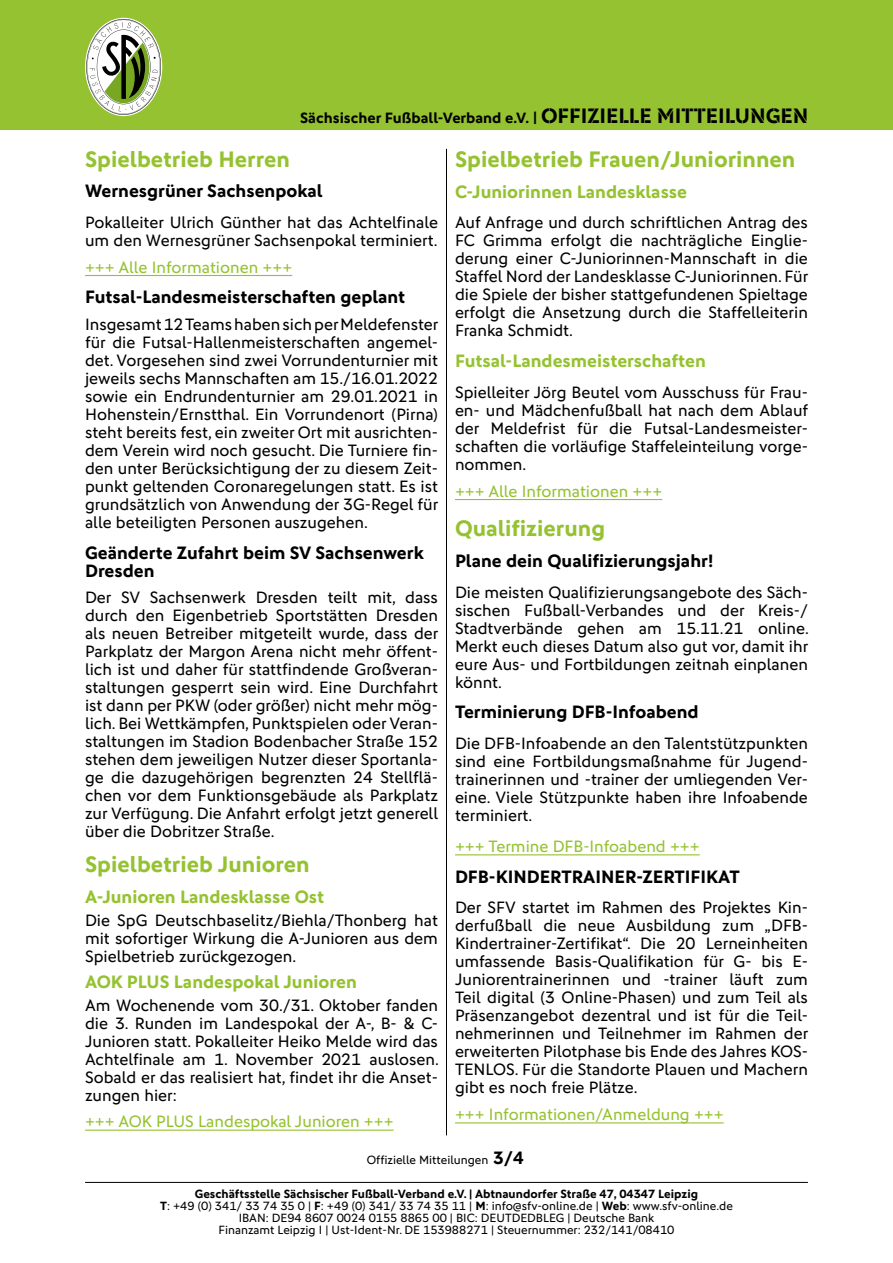
<style>
.page{position:relative;width:893px;height:1263px;background:#fff}
.page>*{position:absolute;margin:0;border:0;box-sizing:border-box;transform-origin:0 0}
.t1{font:700 22.5px "DFB Sans";color:#95c230}
.t2{font:700 18px/18px "DFB Sans";color:#000}
.t3{font:700 18px "DFB Sans";color:#95c230}
.t4{font:16.5px/18px "DFB Sans";color:#000;text-align:justify}
.t5{font:16.5px "DFB Sans";color:#95c230}
.t6{font:700 15px "DFB Sans";color:#000}
.t7{font:12px/12px "DFB Sans";color:#000;text-align:center}
.s1{font-family:"DFB Stencil";font-weight:400}
.s2{font-family:"DFB Stencil";font-weight:400;font-size:21px}
.s3{font-weight:700;font-size:18px}
.s4{font-weight:700}
</style>
<div class="page">
<div style="left:0;top:0;width:893px;height:130px;background:#95c230"></div>
<svg style="left:86px;top:19px;width:75px;height:96px"></svg>
<hr style="left:85px;top:1182px;width:723px;height:1px;background:#000">
<hr style="left:85px;top:275px;width:207px;height:1px;background:#95c230">
<hr style="left:85px;top:1129px;width:309px;height:2px;background:#95c230">
<hr style="left:446px;top:149px;width:1px;height:986px;background:#000">
<hr style="left:455px;top:499px;width:207px;height:1px;background:#95c230">
<hr style="left:455px;top:854px;width:245px;height:1px;background:#95c230">
<hr style="left:455px;top:1122px;width:269px;height:1px;background:#95c230">
<p class="t6" style="left:300px;top:109px;width:510px">Sächsischer Fußball-Verband e.V. <span class="s1">|</span> <span class="s2">OFFIZIELLE MITTEILUNGEN</span></p>
<h1 class="t1" style="left:85px;top:145px;width:206px">Spielbetrieb Herren</h1>
<p class="t2" style="left:85px;top:182px;width:239px">Wernesgrüner Sachsenpokal</p>
<p class="t4" style="left:85px;top:213px;width:354px">Pokalleiter Ulrich Günther hat das Achtelfinale um den Wernesgrüner Sachsenpokal terminiert.</p>
<p class="t5" style="left:85px;top:257px;width:209px">+++ Alle Informationen +++</p>
<p class="t2" style="left:85px;top:288px;width:322px">Futsal-Landesmeisterschaften geplant</p>
<p class="t4" style="left:85px;top:315px;width:355px">Insgesamt 12 Teams haben sich per Meldefenster für die Futsal-Hallenmeisterschaften angemel&shy;det. Vorgesehen sind zwei Vorrundenturnier mit jeweils sechs Mannschaften am 15./16.01.2022 sowie ein Endrundenturnier am 29.01.2021 in Hohenstein/Ernstthal. Ein Vorrundenort (Pirna) steht bereits fest, ein zweiter Ort mit ausrichten&shy;dem Verein wird noch gesucht. Die Turniere fin&shy;den unter Berücksichtigung der zu diesem Zeit&shy;punkt geltenden Coronaregelungen statt. Es ist grundsätzlich von Anwendung der 3G-Regel für alle beteiligten Personen auszugehen.</p>
<p class="t2" style="left:85px;top:543px;width:340px">Geänderte Zufahrt beim SV Sachsenwerk<br>Dresden</p>
<p class="t4" style="left:85px;top:588px;width:355px">Der SV Sachsenwerk Dresden teilt mit, dass durch den Eigenbetrieb Sportstätten Dresden als neuen Betreiber mitgeteilt wurde, dass der Parkplatz der Margon Arena nicht mehr öffent&shy;lich ist und daher für stattfindende Großveran&shy;staltungen gesperrt sein wird. Eine Durchfahrt ist dann per PKW (oder größer) nicht mehr mög&shy;lich. Bei Wettkämpfen, Punktspielen oder Veran&shy;staltungen im Stadion Bodenbacher Straße 152 stehen dem jeweiligen Nutzer dieser Sportanla&shy;ge die dazugehörigen begrenzten 24 Stellflä&shy;chen vor dem Funktionsgebäude als Parkplatz zur Verfügung. Die Anfahrt erfolgt jetzt generell über die Dobritzer Straße.</p>
<h1 class="t1" style="left:85px;top:851px;width:226px">Spielbetrieb Junioren</h1>
<p class="t3" style="left:85px;top:886px;width:241px">A-Junioren Landesklasse Ost</p>
<p class="t4" style="left:85px;top:911px;width:354px">Die SpG Deutschbaselitz/Biehla/Thonberg hat mit sofortiger Wirkung die A-Junioren aus dem Spielbetrieb zurückgezogen.</p>
<p class="t3" style="left:85px;top:971px;width:273px">AOK PLUS Landespokal Junioren</p>
<p class="t4" style="left:85px;top:996px;width:355px">Am Wochenende vom 30./31. Oktober fanden die 3. Runden im Landespokal der A-, B- &amp; C-Junioren statt. Pokalleiter Heiko Melde wird das Achtelfinale am 1. November 2021 auslosen.<br>Sobald er das realisiert hat, findet ihr die Anset&shy;zungen hier:</p>
<p class="t5" style="left:85px;top:1112px;width:310px">+++ AOK PLUS Landespokal Junioren +++</p>
<h1 class="t1" style="left:455px;top:145px;width:342px">Spielbetrieb Frauen/Juniorinnen</h1>
<p class="t3" style="left:455px;top:181px;width:234px">C-Juniorinnen Landesklasse</p>
<p class="t4" style="left:455px;top:213px;width:355px">Auf Anfrage und durch schriftlichen Antrag des FC Grimma erfolgt die nachträgliche Einglie&shy;derung einer C-Juniorinnen-Mannschaft in die Staffel Nord der Landesklasse C-Juniorinnen. Für die Spiele der bisher stattgefundenen Spieltage erfolgt die Ansetzung durch die Staffelleiterin Franka Schmidt.</p>
<p class="t3" style="left:455px;top:350px;width:252px">Futsal-Landesmeisterschaften</p>
<p class="t4" style="left:455px;top:383px;width:355px">Spielleiter Jörg Beutel vom Ausschuss für Frau&shy;en- und Mädchenfußball hat nach dem Ablauf der Meldefrist für die Futsal-Landesmeister&shy;schaften die vorläufige Staffeleinteilung vorge&shy;nommen.</p>
<p class="t5" style="left:455px;top:481px;width:209px">+++ Alle Informationen +++</p>
<h1 class="t1" style="left:455px;top:515px;width:152px">Qualifizierung</h1>
<p class="t2" style="left:455px;top:551px;width:260px">Plane dein Qualifizierungsjahr!</p>
<p class="t4" style="left:455px;top:583px;width:355px">Die meisten Qualifizierungsangebote des Säch&shy;sischen Fußball-Verbandes und der Kreis-/ Stadtverbände gehen am 15.11.21 online.<br>Merkt euch dieses Datum also gut vor, damit ihr eure Aus- und Fortbildungen zeitnah einplanen könnt.</p>
<p class="t2" style="left:455px;top:703px;width:245px">Terminierung DFB-Infoabend</p>
<p class="t4" style="left:455px;top:734px;width:354px">Die DFB-Infoabende an den Talentstützpunkten sind eine Fortbildungsmaßnahme für Jugend&shy;trainerinnen und -trainer der umliegenden Ver&shy;eine. Viele Stützpunkte haben ihre Infoabende terminiert.</p>
<p class="t5" style="left:455px;top:837px;width:246px">+++ Termine DFB-Infoabend +++</p>
<p class="t2" style="left:455px;top:867px;width:286px">DFB-KINDERTRAINER-ZERTIFIKAT</p>
<p class="t4" style="left:455px;top:899px;width:355px">Der SFV startet im Rahmen des Projektes Kin&shy;derfußball die neue Ausbildung zum „DFB-Kindertrainer-Zertifikat“. Die 20 Lerneinheiten umfassende Basis-Qualifikation für G- bis E-Juniorentrainerinnen und -trainer läuft zum Teil digital (3 Online-Phasen) und zum Teil als Präsenzangebot dezentral und ist für die Teil&shy;nehmerinnen und Teilnehmer im Rahmen der erweiterten Pilotphase bis Ende des Jahres KOS-TENLOS. Für die Standorte Plauen und Machern gibt es noch freie Plätze.</p>
<p class="t5" style="left:455px;top:1105px;width:270px">+++ Informationen/Anmeldung +++</p>
<p class="t7" style="left:367px;top:1154px;width:159px">Offizielle Mitteilungen <span class="s3">3/4</span></p>
<p class="t7" style="left:160px;top:1188px;width:574px"><span class="s4">Geschäftsstelle Sächsischer Fußball-Verband e.V. | Abtnaundorfer Straße 47, 04347 Leipzig<br>T</span>: +49 (0) 341/ 33 74 35 0 | <span class="s4">F</span>: +49 (0) 341/ 33 74 35 11 | <span class="s4">M</span>: info@sfv-online.de | <span class="s4">Web</span>: www.sfv-online.de IBAN: DE94 8607 0024 0155 8865 00 | BIC: DEUTDEDBLEG | Deutsche Bank<br>Finanzamt Leipzig I | Ust-Ident-Nr. DE 153988271 | Steuernummer: 232/141/08410</p>
</div>
